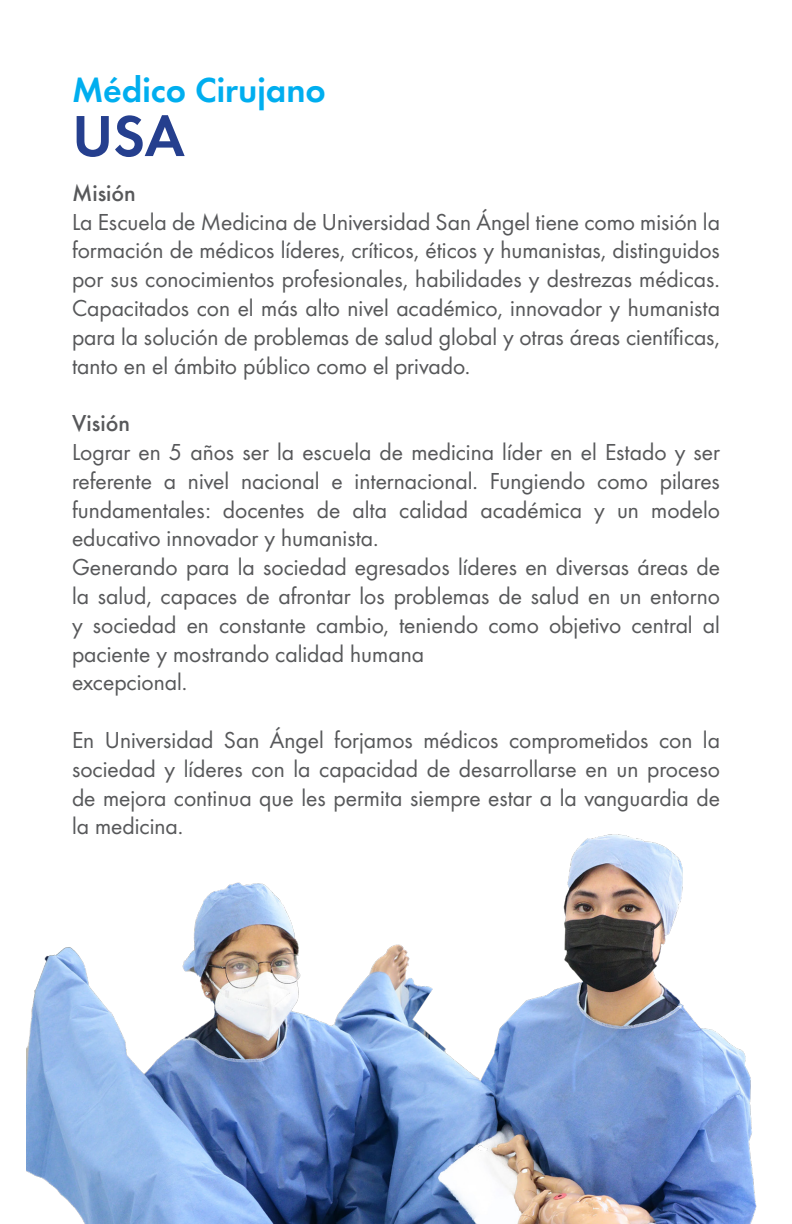
<style>
.page{position:relative;width:792px;height:1224px;background:#fff}
.page>*{position:absolute;margin:0;border:0;box-sizing:border-box;transform-origin:0 0}
.t1{font:600 60px "Futura";color:#253f8e}
.t2{font:600 36px "Futura";color:#00aeef}
.t3{font:24px/28.8px "Futura";color:#57585a;text-align:justify}
.t4{font:500 24px "Futura";color:#57585a}
</style>
<div class="page">
<img style="left:27px;top:834px;width:730px;height:390px">
<p class="t2" style="left:72px;top:68px;width:255px">Médico Cirujano</p>
<p class="t1" style="left:72px;top:100px;width:114px">USA</p>
<p class="t4" style="left:72px;top:179px;width:65px">Misión</p>
<p class="t3" style="left:72px;top:207px;width:650px">La Escuela de Medicina de Universidad San Ángel tiene como misión la formación de médicos líderes, críticos, éticos y humanistas, distinguidos por sus conocimientos profesionales, habilidades y destrezas médicas.<br>Capacitados con el más alto nivel académico, innovador y humanista para la solución de problemas de salud global y otras áreas científicas, tanto en el ámbito público como el privado.</p>
<p class="t4" style="left:72px;top:409px;width:60px">Visión</p>
<p class="t3" style="left:72px;top:437px;width:650px">Lograr en 5 años ser la escuela de medicina líder en el Estado y ser referente a nivel nacional e internacional. Fungiendo como pilares fundamentales: docentes de alta calidad académica y un modelo educativo innovador y humanista.</p>
<p class="t3" style="left:72px;top:553px;width:650px">Generando para la sociedad egresados líderes en diversas áreas de la salud, capaces de afrontar los problemas de salud en un entorno y sociedad en constante cambio, teniendo como objetivo central al paciente y mostrando calidad humana</p>
<p class="t3" style="left:72px;top:668px;width:117px">excepcional.</p>
<p class="t3" style="left:72px;top:725px;width:650px">En Universidad San Ángel forjamos médicos comprometidos con la sociedad y líderes con la capacidad de desarrollarse en un proceso de mejora continua que les permita siempre estar a la vanguardia de la medicina.</p>
</div>
